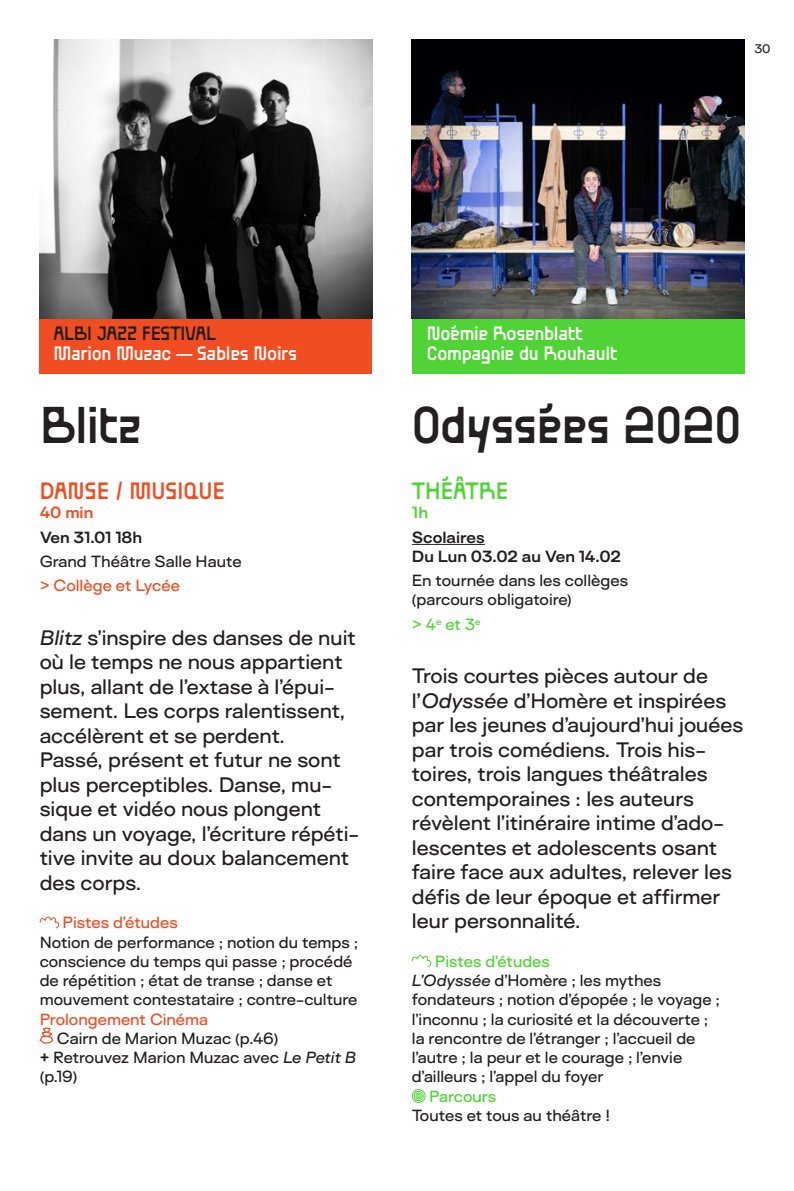
<style>
.page{position:relative;width:794px;height:1191px;background:#fff}
.page>*{position:absolute;margin:0;border:0;box-sizing:border-box;transform-origin:0 0}
.t1{font:500 42px "Ball Pill";letter-spacing:-.025em;color:#231f20}
.t2{font:500 19.25px/24.5px "Surt Expanded";color:#231f20}
.t3{font:500 19.25px "Ball Pill";color:#f04d22}
.t4{font:500 19.25px "Ball Pill";color:#50d435}
.t5{font:500 15.75px "Ball Pill";letter-spacing:-.02em;color:#fff}
.t6{font:500 15.75px "Ball Pill";letter-spacing:-.02em;color:#231f20}
.dates{font:500 14.88px/19.2px "Surt Expanded";color:#231f20}
.dates-2{font:500 14.88px "Surt Expanded";color:#f04d22}
.dates-3{font:700 14.88px/19.2px "Surt Expanded";color:#231f20}
.dates-4{font:500 14.88px "Surt Expanded";color:#50d435}
.dates-5{font:700 14.88px "Surt Expanded";color:#f04d22}
.dates-6{font:700 14.88px "Surt Expanded";color:#50d435}
.t7{font:500 11.38px "Surt Expanded";color:#231f20}
.s1{font-style:italic}
.s2{font-weight:700}
</style>
<div class="page">
<div style="left:40px;top:294px;width:332px;height:79px;background:#f04d22"></div>
<div style="left:412px;top:294px;width:332px;height:79px;background:#50d435"></div>
<img style="left:412px;top:40px;width:332px;height:279px">
<svg style="left:39px;top:916px;width:21px;height:12px"></svg>
<svg style="left:39px;top:1027px;width:15px;height:17px"></svg>
<hr style="left:412px;top:544px;width:73px;height:1px;background:#231f20">
<svg style="left:411px;top:955px;width:21px;height:12px"></svg>
<div style="left:412px;top:1089px;width:13px;height:13px;border:1px solid #50d435;border-radius:50%"></div>
<div style="left:414px;top:1091px;width:10px;height:10px;border:1px solid #50d435;border-radius:50%"></div>
<div style="left:415px;top:1092px;width:7px;height:7px;border:1px solid #50d435;border-radius:50%"></div>
<img style="left:40px;top:40px;width:332px;height:279px">
<p class="t7" style="left:754px;top:41px;width:18px">30</p>
<p class="t6" style="left:53px;top:321px;width:164px">ALBI JAZZ FESTIVAL</p>
<p class="t5" style="left:53px;top:341px;width:245px">Marion Muzac — Sables Noirs</p>
<p class="t1" style="left:40px;top:391px;width:104px">Blitz</p>
<p class="t3" style="left:40px;top:475px;width:187px">DANSE / MUSIQUE</p>
<p class="dates-5" style="left:40px;top:502px;width:55px">40 min</p>
<p class="dates-3" style="left:40px;top:527px;width:104px">Ven 31.01 18h</p>
<p class="dates" style="left:40px;top:551px;width:203px">Grand Théâtre Salle Haute</p>
<p class="dates-2" style="left:40px;top:575px;width:142px">&gt; Collège et Lycée</p>
<p class="t2" style="left:40px;top:625px;width:321px"><span class="s1">Blitz</span> s’inspire des danses de nuit où le temps ne nous appartient plus, allant de l’extase à l’épui&shy;sement. Les corps ralentissent, accélèrent et se perdent.<br>Passé, présent et futur ne sont plus perceptibles. Danse, mu&shy;sique et vidéo nous plongent dans un voyage, l’écriture répéti&shy;tive invite au doux balancement des corps.</p>
<p class="dates-2" style="left:63px;top:912px;width:117px">Pistes d’études</p>
<p class="dates" style="left:40px;top:932px;width:320px">Notion de performance ; notion du temps ; conscience du temps qui passe ; procédé de répétition ; état de transe ; danse et mouvement contestataire ; contre-culture</p>
<p class="dates-2" style="left:40px;top:1009px;width:170px">Prolongement Cinéma</p>
<p class="dates" style="left:57px;top:1028px;width:223px">Cairn de Marion Muzac (p.46)</p>
<p class="dates" style="left:40px;top:1047px;width:318px"><span class="s2">+</span> Retrouvez Marion Muzac avec <span class="s1">Le Petit B </span>(p.19)</p>
<p class="t5" style="left:427px;top:321px;width:158px">Noémie Rosenblatt</p>
<p class="t5" style="left:427px;top:341px;width:192px">Compagnie du Rouhault</p>
<p class="t1" style="left:412px;top:391px;width:331px">Odyssées 2020</p>
<p class="t4" style="left:412px;top:475px;width:98px">THÉÂTRE</p>
<p class="dates-6" style="left:412px;top:502px;width:18px">1h</p>
<p class="dates-3" style="left:412px;top:527px;width:211px">Scolaires<br>Du Lun 03.02 au Ven 14.02</p>
<p class="dates" style="left:412px;top:570px;width:218px">En tournée dans les collèges (parcours obligatoire)</p>
<p class="dates-4" style="left:412px;top:614px;width:70px">&gt; 4<sup>e</sup> et 3<sup>e</sup></p>
<p class="t2" style="left:412px;top:663px;width:333px">Trois courtes pièces autour de l’<span class="s1">Odyssée</span> d’Homère et inspirées par les jeunes d’aujourd’hui jouées par trois comédiens. Trois his&shy;toires, trois langues théâtrales contemporaines : les auteurs révèlent l’itinéraire intime d’ado&shy;lescentes et adolescents osant faire face aux adultes, relever les défis de leur époque et affirmer leur personnalité.</p>
<p class="dates-4" style="left:435px;top:951px;width:117px">Pistes d’études</p>
<p class="dates" style="left:412px;top:970px;width:309px"><span class="s1">L’Odyssée</span> d’Homère ; les mythes fondateurs ; notion d’épopée ; le voyage ; l’inconnu ; la curiosité et la découverte ; la rencontre de l’étranger ; l’accueil de l’autre ; la peur et le courage ; l’envie d’ailleurs ; l’appel du foyer</p>
<p class="dates-4" style="left:429px;top:1086px;width:69px">Parcours</p>
<p class="dates" style="left:412px;top:1105px;width:200px">Toutes et tous au théâtre !</p>
</div>
